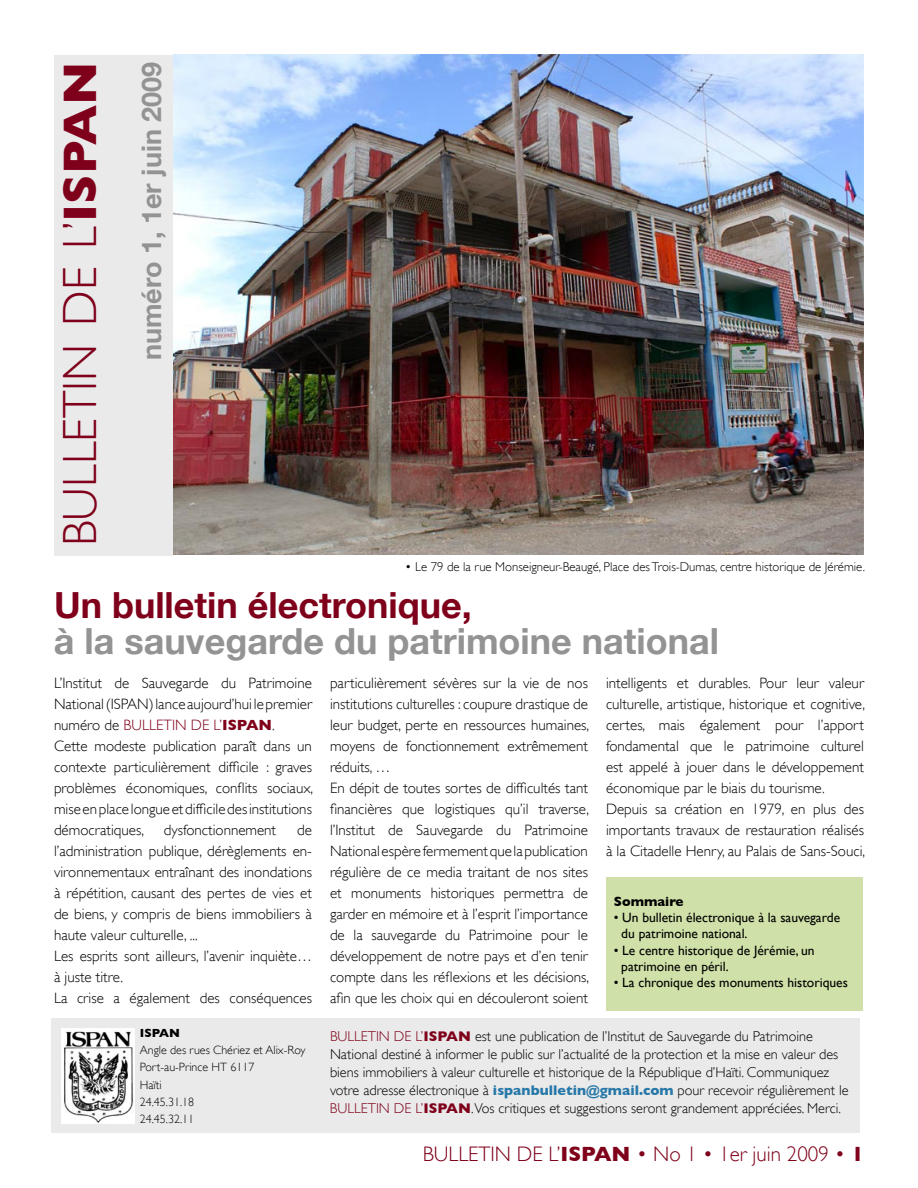
<style>
.page{position:relative;width:918px;height:1188px;background:#fff}
.page>*{position:absolute;margin:0;border:0;box-sizing:border-box;transform-origin:0 0}
.t1{font:300 48px "Gill Sans";color:#7f001a}
.t2{font:700 36px "Helvetica Neue";color:#939393}
.t3{font:700 36px "Helvetica Neue";color:#7f001a}
.t4{font:700 27px "Helvetica Neue";color:#939393}
.t5{font:300 21px "Gill Sans";color:#7f001a}
.t6{font:300 15px/21px "Gill Sans";color:#000;text-align:justify}
.t7{font:300 14.25px/18px "Gill Sans";color:#000}
.t8{font:13.5px/16.2px "Gill Sans";color:#000}
.t9{font:700 13.5px "Gill Sans";color:#000}
.t10{font:300 12.75px "Gill Sans";color:#000}
.t11{font:300 12px "Gill Sans";color:#000}
.t12{font:700 12px "Gill Sans";color:#000}
.s1{font-weight:700}
.s2{color:#7f001a}
.s3{font-weight:700;color:#7f001a}
.s4{font-weight:700;color:#2678a8}
</style>
<div class="page">
<div style="left:607px;top:877px;width:256px;height:134px;background:#cfe1a8"></div>
<div style="left:52px;top:1019px;width:808px;height:114px;background:#eaeaea"></div>
<img style="left:174px;top:54px;width:690px;height:501px">
<div style="left:55px;top:55px;width:118px;height:501px;background:#eaeaea"></div>
<img style="left:62px;top:1029px;width:73px;height:94px">
<p class="t1" style="left:53px;top:546px;width:486px;rotate:-90deg">BULLETIN DE L’<span class="s1">ISPAN</span></p>
<p class="t4" style="left:135px;top:360px;width:300px;rotate:-90deg">numéro 1, 1er juin 2009</p>
<p class="t10" style="left:405px;top:560px;width:461px">• Le 79 de la rue Monseigneur-Beaugé, Place des Trois-Dumas, centre historique de Jérémie.</p>
<p class="t3" style="left:54px;top:583px;width:419px">Un bulletin électronique,</p>
<p class="t2" style="left:54px;top:619px;width:667px">à la sauvegarde du patrimoine national</p>
<p class="t6" style="left:54px;top:673px;width:260px">L’Institut de Sauvegarde du Patrimoine National (ISPAN) lance aujourd’hui le premier numéro de <span class="s2">BULLETIN DE L’</span><span class="s3">ISPAN</span>.</p>
<p class="t6" style="left:54px;top:736px;width:261px">Cette modeste publication paraît dans un contexte particulièrement difficile : graves problèmes économiques, conflits sociaux, mise en place longue et difficile des institutions démocratiques,</p>
<p class="t6" style="left:606px;top:673px;width:261px">intelligents et durables. Pour leur valeur culturelle, artistique, historique et cognitive, certes, mais également pour l’apport fondamental que le patrimoine culturel est appelé à jouer dans le développement économique par le biais du tourisme.</p>
<p class="t6" style="left:606px;top:799px;width:261px">Depuis sa création en 1979, en plus des importants travaux de restauration réalisés à la Citadelle Henry, au Palais de Sans-Souci,</p>
<p class="t9" style="left:614px;top:894px;width:71px">Sommaire</p>
<p class="t8" style="left:621px;top:909px;width:220px;text-indent:-8px">• Un bulletin électronique à la sauvegarde du patrimoine national.</p>
<p class="t8" style="left:621px;top:942px;width:195px;text-indent:-8px">• Le centre historique de Jérémie, un patrimoine en péril.</p>
<p class="t8" style="left:614px;top:974px;width:236px">• La chronique des monuments historiques</p>
<p class="t6" style="left:330px;top:673px;width:261px">particulièrement sévères sur la vie de nos institutions culturelles : coupure drastique de leur budget, perte en ressources humaines, moyens de fonctionnement extrêmement réduits, …</p>
<p class="t6" style="left:330px;top:778px;width:261px">En dépit de toutes sortes de difficultés tant financières que logistiques qu’il traverse, l’Institut de Sauvegarde du Patrimoine National espère fermement que la publication régulière de ce media traitant de nos sites et monuments historiques permettra de garder en mémoire et à l’esprit l’importance de la sauvegarde du Patrimoine pour le développement de notre pays et d’en tenir compte dans les réflexions et les décisions, afin que les choix qui en découleront soient</p>
<p class="t6" style="left:164px;top:820px;width:114px">dysfonctionnement</p>
<p class="t6" style="left:54px;top:820px;width:260px;text-indent:243px">de l’administration publique, dérèglements en&shy;vironnementaux entraînant des inondations à répétition, causant des pertes de vies et de biens, y compris de biens immobiliers à haute valeur culturelle, ...</p>
<p class="t6" style="left:54px;top:946px;width:260px">Les esprits sont ailleurs, l’avenir inquiète… à juste titre.</p>
<p class="t6" style="left:54px;top:988px;width:259px">La crise a également des conséquences</p>
<p class="t12" style="left:140px;top:1026px;width:42px">ISPAN</p>
<p class="t11" style="left:140px;top:1043px;width:167px">Angle des rues Chériez et Alix-Roy</p>
<p class="t11" style="left:140px;top:1061px;width:116px">Port-au-Prince HT 6117</p>
<p class="t11" style="left:140px;top:1078px;width:23px">Haïti</p>
<p class="t11" style="left:140px;top:1095px;width:56px">24.45.31.18</p>
<p class="t11" style="left:140px;top:1112px;width:56px">24.45.32.11</p>
<p class="t7" style="left:330px;top:1027px;width:520px"><span class="s2">BULLETIN DE L’</span><span class="s3">ISPAN</span> est une publication de l’Institut de Sauvegarde du Patrimoine National destiné à informer le public sur l’actualité de la protection et la mise en valeur des biens immobiliers à valeur culturelle et historique de la République d’Haïti. Communiquez votre adresse électronique à <span class="s4">ispanbulletin@gmail.com</span> pour recevoir régulièrement le <span class="s2">BULLETIN DE L’</span><span class="s3">ISPAN</span>.Vos critiques et suggestions seront grandement appréciées. Merci.</p>
<p class="t5" style="left:423px;top:1141px;width:443px">BULLETIN DE L’<span class="s1">ISPAN</span> • No 1 • 1er juin 2009 • <span class="s1">1</span></p>
</div>
